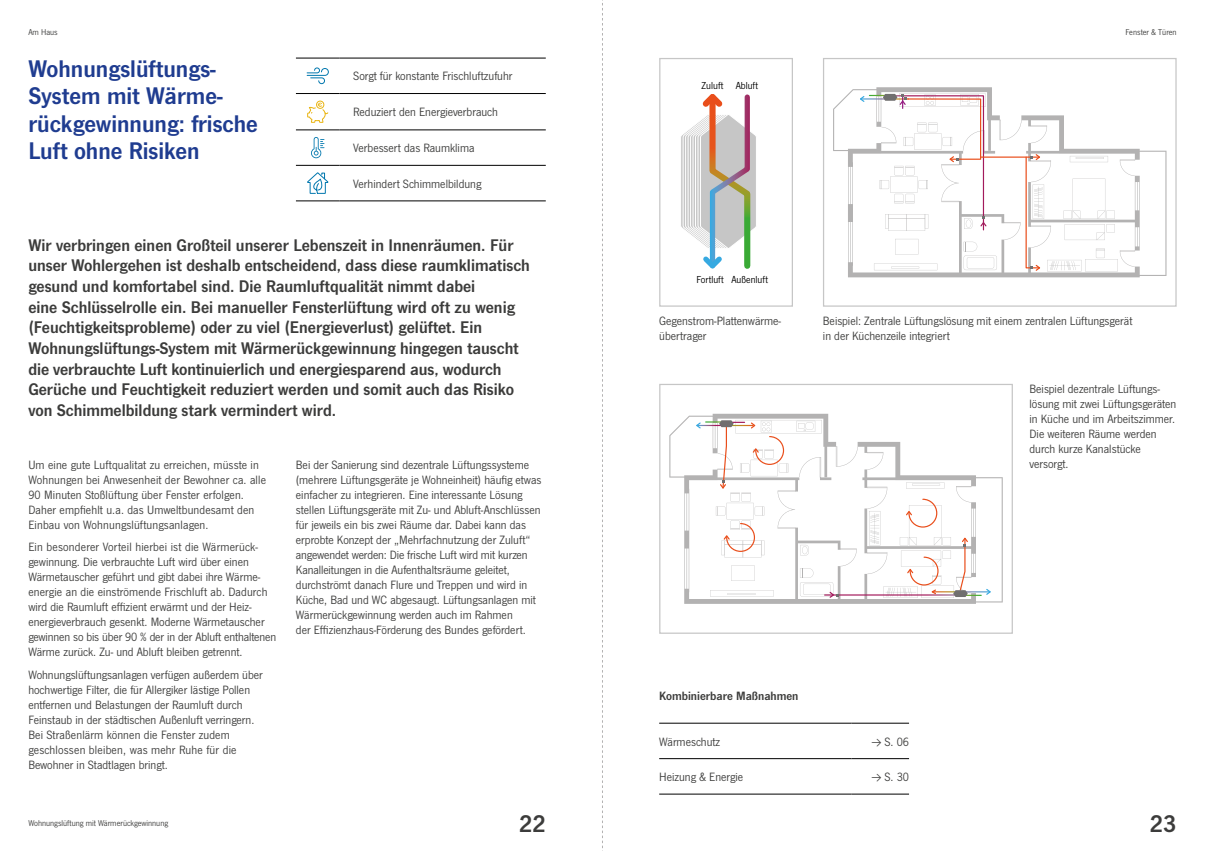
<style>
.page{position:relative;width:1205px;height:851px;background:#fff}
.page>*{position:absolute;margin:0;border:0;box-sizing:border-box;transform-origin:0 0}
.t1{font:25px/27.5px "News Got Dem";color:#1f3c90}
.t2{font:25px "News Got Dem";color:#3c3c3b}
.t3{font:17.5px/20.6px "News Got Dem";color:#3c3c3b}
.t4{font:12.5px/15px "News Got";color:#3c3c3b}
.t5{font:12.5px "News Got Dem";color:#3c3c3b}
.t6{font:10.5px "News Got";color:#000}
.t7{font:8.75px "News Got";color:#3c3c3b}
.s1{font-family:"Suisse Intl";font-weight:300}
</style>
<div class="page">
<hr style="left:296px;top:58px;width:43px;height:1px;background:#000">
<hr style="left:339px;top:58px;width:207px;height:1px;background:#000">
<hr style="left:296px;top:93px;width:43px;height:1px;background:#000">
<hr style="left:339px;top:93px;width:207px;height:1px;background:#000">
<hr style="left:296px;top:130px;width:43px;height:1px;background:#000">
<hr style="left:339px;top:130px;width:207px;height:1px;background:#000">
<hr style="left:296px;top:165px;width:43px;height:1px;background:#000">
<hr style="left:339px;top:165px;width:207px;height:1px;background:#000">
<hr style="left:296px;top:201px;width:43px;height:1px;background:#000">
<hr style="left:339px;top:201px;width:207px;height:1px;background:#000">
<svg style="left:306px;top:67px;width:23px;height:17px"></svg>
<svg style="left:307px;top:100px;width:22px;height:31px"></svg>
<svg style="left:311px;top:137px;width:13px;height:21px"></svg>
<svg style="left:307px;top:172px;width:22px;height:22px"></svg>
<svg style="left:681px;top:94px;width:75px;height:175px"></svg>
<div style="left:659px;top:58px;width:134px;height:248px;border:1px solid #c6c6c6"></div>
<svg style="left:833px;top:87px;width:333px;height:190px"></svg>
<svg style="left:874px;top:263px;width:63px;height:7px"></svg>
<svg style="left:895px;top:239px;width:23px;height:15px"></svg>
<svg style="left:963px;top:242px;width:34px;height:28px"></svg>
<hr style="left:980px;top:156px;width:59px;height:2px;background:#e94e1b">
<svg style="left:858px;top:93px;width:137px;height:138px"></svg>
<svg style="left:1025px;top:153px;width:114px;height:119px"></svg>
<div style="left:885px;top:94px;width:10px;height:7px;background:#706f6f"></div>
<div style="left:823px;top:58px;width:353px;height:248px;border:1px solid #c6c6c6"></div>
<svg style="left:669px;top:413px;width:334px;height:190px"></svg>
<svg style="left:695px;top:420px;width:297px;height:178px"></svg>
<div style="left:659px;top:384px;width:354px;height:249px;border:1px solid #c6c6c6"></div>
<hr style="left:659px;top:722px;width:192px;height:1px;background:#000">
<hr style="left:851px;top:722px;width:58px;height:1px;background:#000">
<hr style="left:659px;top:758px;width:192px;height:1px;background:#000">
<hr style="left:851px;top:758px;width:58px;height:1px;background:#000">
<hr style="left:659px;top:793px;width:192px;height:1px;background:#000">
<hr style="left:851px;top:793px;width:58px;height:1px;background:#000">
<svg style="left:602px;top:0;width:1px;height:849px"></svg>
<p class="t7" style="left:28px;top:27px;width:31px">Am Haus</p>
<p class="t7" style="left:1125px;top:27px;width:53px">Fenster &amp; Türen</p>
<h1 class="t1" style="left:28px;top:55px;width:231px">Wohnungslüftungs-<br>System mit Wärme&shy;rückgewinnung: frische<br>Luft ohne Risiken</h1>
<p class="t4" style="left:353px;top:69px;width:161px">Sorgt für konstante Frischluftzufuhr</p>
<p class="t4" style="left:353px;top:105px;width:146px">Reduziert den Energieverbrauch</p>
<p class="t4" style="left:353px;top:141px;width:123px">Verbessert das Raumklima</p>
<p class="t4" style="left:353px;top:176px;width:130px">Verhindert Schimmelbildung</p>
<p class="t3" style="left:28px;top:234px;width:503px">Wir verbringen einen Großteil unserer Lebenszeit in Innenräumen. Für unser Wohlergehen ist deshalb entscheidend, dass diese raumklimatisch gesund und komfortabel sind. Die Raumluftqualität nimmt dabei<br>eine Schlüsselrolle ein. Bei manueller Fensterlüftung wird oft zu wenig (Feuchtigkeitsprobleme) oder zu viel (Energieverlust) gelüftet. Ein Wohnungslüftungs-System mit Wärmerückgewinnung hingegen tauscht die verbrauchte Luft kontinuierlich und energiesparend aus, wodurch Gerüche und Feuchtigkeit reduziert werden und somit auch das Risiko von Schimmelbildung stark vermindert wird.</p>
<p class="t4" style="left:28px;top:457px;width:239px">Um eine gute Luftqualitat zu erreichen, müsste in Wohnungen bei Anwesenheit der Bewohner ca. alle 90 Minuten Stoßlüftung über Fenster erfolgen.<br>Daher empfiehlt u.a. das Umweltbundesamt den Einbau von Wohnungslüftungsanlagen.</p>
<p class="t4" style="left:28px;top:540px;width:249px">Ein besonderer Vorteil hierbei ist die Wärmerück&shy;gewinnung. Die verbrauchte Luft wird über einen Wärmetauscher geführt und gibt dabei ihre Wärme&shy;energie an die einströmende Frischluft ab. Dadurch wird die Raumluft effizient erwärmt und der Heiz&shy;energieverbrauch gesenkt. Moderne Wärmetauscher gewinnen so bis über 90 % der in der Abluft enthaltenen Wärme zurück. Zu- und Abluft bleiben getrennt.</p>
<p class="t4" style="left:28px;top:667px;width:236px">Wohnungslüftungsanlagen verfügen außerdem über hochwertige Filter, die für Allergiker lästige Pollen entfernen und Belastungen der Raumluft durch Feinstaub in der städtischen Außenluft verringern.<br>Bei Straßenlärm können die Fenster zudem geschlossen bleiben, was mehr Ruhe für die Bewohner in Stadtlagen bringt.</p>
<p class="t4" style="left:296px;top:457px;width:247px">Bei der Sanierung sind dezentrale Lüftungssysteme (mehrere Lüftungsgeräte je Wohneinheit) häufig etwas einfacher zu integrieren. Eine interessante Lösung stellen Lüftungsgeräte mit Zu- und Abluft-Anschlüssen für jeweils ein bis zwei Räume dar. Dabei kann das erprobte Konzept der „Mehrfachnutzung der Zuluft“ angewendet werden: Die frische Luft wird mit kurzen Kanalleitungen in die Aufenthaltsräume geleitet, durchströmt danach Flure und Treppen und wird in Küche, Bad und WC abgesaugt. Lüftungsanlagen mit Wärmerückgewinnung werden auch im Rahmen<br>der Effizienzhaus-Förderung des Bundes gefördert.</p>
<p class="t6" style="left:701px;top:79px;width:23px">Zuluft</p>
<p class="t6" style="left:736px;top:79px;width:24px">Abluft</p>
<p class="t6" style="left:696px;top:273px;width:29px">Fortluft</p>
<p class="t6" style="left:731px;top:273px;width:38px">Außenluft</p>
<p class="t4" style="left:659px;top:313px;width:123px">Gegenstrom-Plattenwärme&shy;übertrager</p>
<p class="t4" style="left:823px;top:313px;width:311px">Beispiel: Zentrale Lüftungslösung mit einem zentralen Lüftungsgerät in der Küchenzeile integriert</p>
<p class="t5" style="left:659px;top:688px;width:141px">Kombinierbare Maßnahmen</p>
<p class="t4" style="left:659px;top:734px;width:63px">Wärmeschutz</p>
<p class="t4" style="left:871px;top:734px;width:39px"><span class="s1">→</span> S. 06</p>
<p class="t4" style="left:659px;top:769px;width:86px">Heizung &amp; Energie</p>
<p class="t4" style="left:871px;top:769px;width:39px"><span class="s1">→</span> S. 30</p>
<p class="t4" style="left:1029px;top:381px;width:148px">Beispiel dezentrale Lüftungs&shy;lösung mit zwei Lüftungsgeräten in Küche und im Arbeitszimmer.<br>Die weiteren Räume werden durch kurze Kanalstücke versorgt.</p>
<p class="t7" style="left:28px;top:818px;width:141px">Wohnungslüftung mit Wärmerückgewinnung</p>
<h1 class="t2" style="left:519px;top:809px;width:28px">22</h1>
<h1 class="t2" style="left:1150px;top:809px;width:28px">23</h1>
</div>
